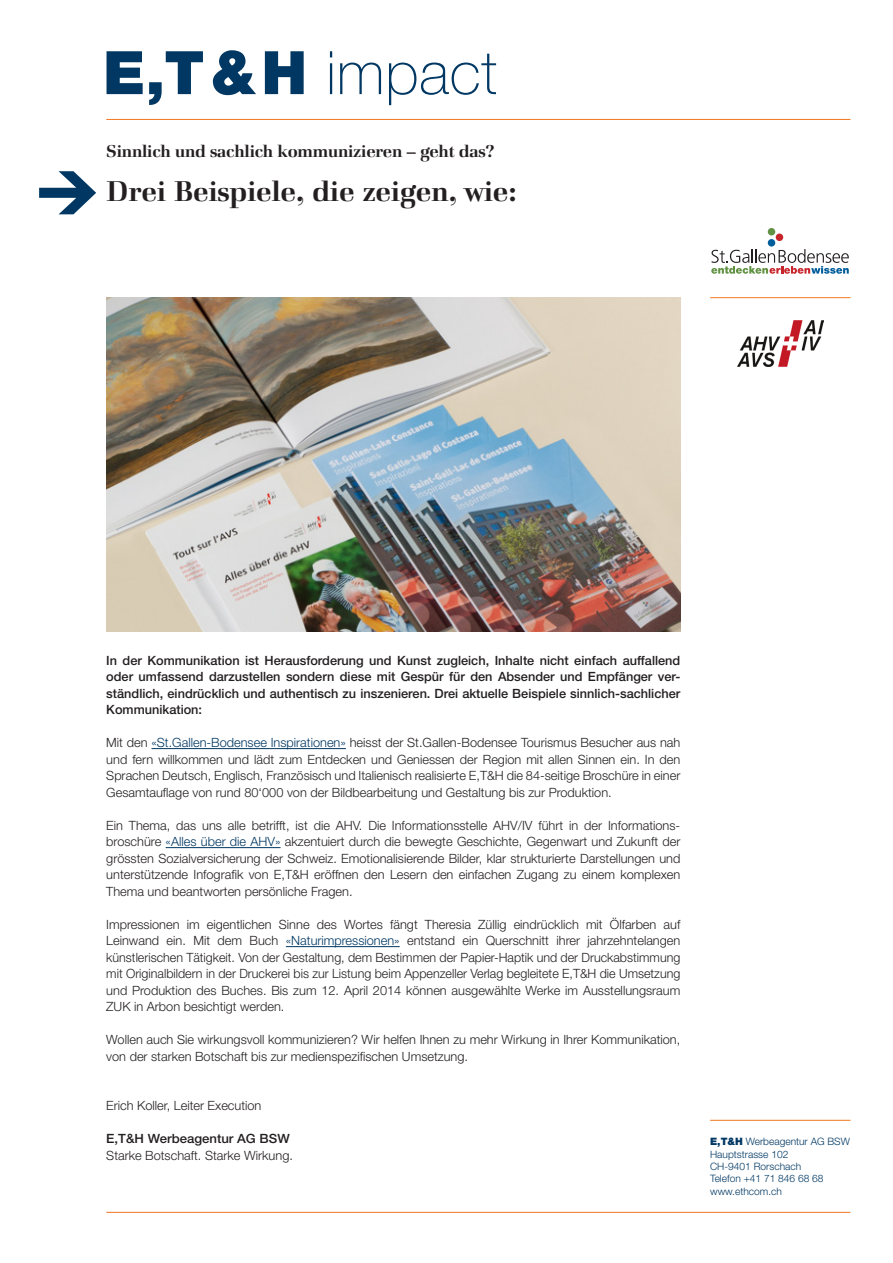
<style>
.page{position:relative;width:893px;height:1263px;background:#fff}
.page>*{position:absolute;margin:0;border:0;box-sizing:border-box;transform-origin:0 0}
.t1{font:100 60px "Helvetica Neue";letter-spacing:.01em;color:#003863}
.t2{font:700 30px "De Archie";color:#231f20}
.t3{font:700 18px "De Archie";letter-spacing:-.01em;color:#231f20}
.t4{font:300 12.75px/16.5px "Helvetica Neue";color:#231f20;text-align:justify}
.t5{font:500 12.75px/16.5px "Helvetica Neue";color:#231f20;text-align:justify}
.t6{font:300 10.2px/12.3px "Helvetica Neue";color:#003863}
.s1{font-weight:900}
.s2{color:#003863}
</style>
<div class="page">
<svg style="left:39px;top:171px;width:57px;height:43px"></svg>
<hr style="left:106px;top:119px;width:744px;height:1px;background:#f47721">
<hr style="left:106px;top:1212px;width:744px;height:1px;background:#f47721">
<img style="left:106px;top:298px;width:574px;height:333px">
<hr style="left:151px;top:748px;width:195px;height:1px;background:#003863">
<hr style="left:166px;top:847px;width:115px;height:1px;background:#003863">
<hr style="left:286px;top:946px;width:114px;height:1px;background:#003863">
<div style="left:768px;top:228px;width:7px;height:7px;background:#619143;border-radius:50%"></div>
<div style="left:768px;top:239px;width:7px;height:8px;background:#005d9c;border-radius:50%"></div>
<div style="left:776px;top:234px;width:7px;height:7px;background:#c8242b;border-radius:50%"></div>
<svg style="left:711px;top:249px;width:138px;height:25px"></svg>
<hr style="left:710px;top:297px;width:140px;height:1px;background:#f47721">
<hr style="left:710px;top:1120px;width:140px;height:1px;background:#f47721">
<img style="left:737px;top:321px;width:87px;height:46px">
<h1 class="t1" style="left:103px;top:38px;width:395px"><span class="s1">E,T&amp;H</span> impact</h1>
<h3 class="t3" style="left:106px;top:140px;width:390px">Sinnlich und sachlich kommunizieren – geht das?</h3>
<h2 class="t2" style="left:106px;top:174px;width:412px">Drei Beispiele, die zeigen, wie:</h2>
<p class="t5" style="left:106px;top:652px;width:576px">In der Kommunikation ist Herausforderung und Kunst zugleich, Inhalte nicht einfach auffallend oder umfassend darzustellen sondern diese mit Gespür für den Absender und Empfänger ver&shy;ständlich, eindrücklich und authentisch zu inszenieren. Drei aktuelle Beispiele sinnlich-sachlicher Kommunikation:</p>
<p class="t4" style="left:106px;top:734px;width:576px">Mit den <span class="s2">«St.Gallen-Bodensee Inspirationen»</span> heisst der St.Gallen-Bodensee Tourismus Besucher aus nah und fern willkommen und lädt zum Entdecken und Geniessen der Region mit allen Sinnen ein. In den Sprachen Deutsch, Englisch, Französisch und Italienisch realisierte E,T&amp;H die 84-seitige Broschüre in einer Gesamtauflage von rund 80‘000 von der Bildbearbeitung und Gestaltung bis zur Produktion.</p>
<p class="t4" style="left:106px;top:817px;width:576px">Ein Thema, das uns alle betrifft, ist die AHV. Die Informationsstelle AHV/IV führt in der Informations&shy;broschüre <span class="s2">«Alles über die AHV»</span> akzentuiert durch die bewegte Geschichte, Gegenwart und Zukunft der grössten Sozialversicherung der Schweiz. Emotionalisierende Bilder, klar strukturierte Darstellungen und unterstützende Infografik von E,T&amp;H eröffnen den Lesern den einfachen Zugang zu einem komplexen Thema und beantworten persönliche Fragen.</p>
<p class="t4" style="left:106px;top:916px;width:576px">Impressionen im eigentlichen Sinne des Wortes fängt Theresia Züllig eindrücklich mit Ölfarben auf Leinwand ein. Mit dem Buch <span class="s2">«Naturimpressionen»</span> entstand ein Querschnitt ihrer jahrzehntelangen künstlerischen Tätigkeit. Von der Gestaltung, dem Bestimmen der Papier-Haptik und der Druckabstimmung mit Originalbildern in der Druckerei bis zur Listung beim Appenzeller Verlag begleitete E,T&amp;H die Umsetzung und Produktion des Buches. Bis zum 12. April 2014 können ausgewählte Werke im Ausstellungsraum ZUK in Arbon besichtigt werden.</p>
<p class="t4" style="left:106px;top:1031px;width:575px">Wollen auch Sie wirkungsvoll kommunizieren? Wir helfen Ihnen zu mehr Wirkung in Ihrer Kommunikation, von der starken Botschaft bis zur medienspezifischen Umsetzung.</p>
<p class="t4" style="left:106px;top:1097px;width:157px">Erich Koller, Leiter Execution</p>
<p class="t5" style="left:106px;top:1130px;width:185px">E,T&amp;H Werbeagentur AG BSW</p>
<p class="t4" style="left:106px;top:1147px;width:188px">Starke Botschaft. Starke Wirkung.</p>
<p class="t6" style="left:710px;top:1135px;width:141px"><span class="s1">E,T&amp;H</span> Werbeagentur AG BSW<br>Hauptstrasse 102<br>CH-9401 Rorschach<br>Telefon +41 71 846 68 68 www.ethcom.ch</p>
</div>
